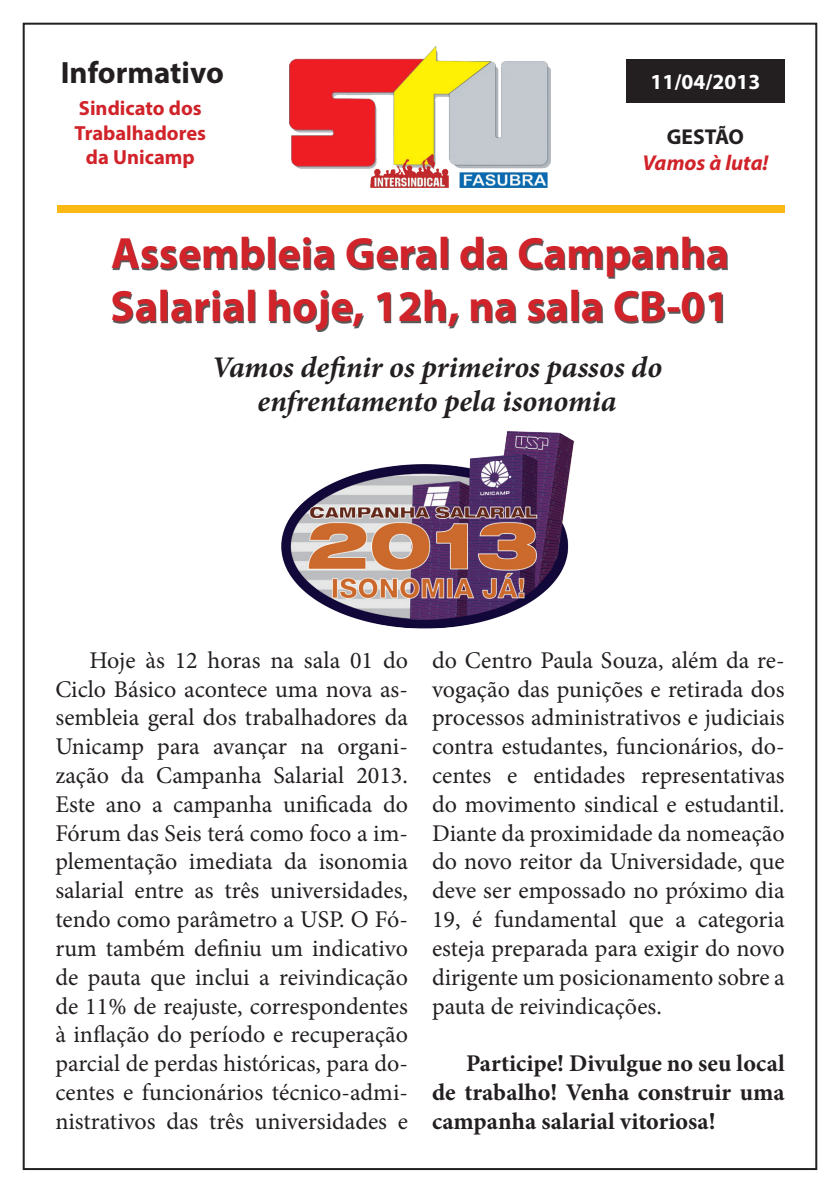
<style>
.page{position:relative;width:840px;height:1191px;background:#fff}
.page>*{position:absolute;margin:0;border:0;box-sizing:border-box;transform-origin:0 0}
.t1{font:700 44px/52.8px "Myriad Pro";color:#d1232a}
.t2{font:700 30.8px "Myriad Pro";color:#231f20}
.t3{font:italic 700 30px "Minion Pro";letter-spacing:-.005em;color:#231f20}
.t4{font:24px/28.8px "Minion Pro";color:#231f20;text-align:justify}
.t5{font:700 24px/28.8px "Minion Pro";color:#231f20;text-align:justify}
.t6{font:italic 700 21.6px "Myriad Pro";color:#d1232a}
.t7{font:700 21.6px "Myriad Pro";color:#fff}
.t8{font:700 21.6px "Myriad Pro";color:#231f20}
.t9{font:700 20.4px/24.6px "Myriad Pro";color:#d1232a}
</style>
<div class="page">
<div style="left:57px;top:205px;width:727px;height:8px;background:#fcb814"></div>
<img style="left:289px;top:46px;width:261px;height:141px">
<div style="left:626px;top:60px;width:158px;height:43px;background:#231f20"></div>
<div style="left:113px;top:238px;width:614px;height:93px;background:#231f20;opacity:.75"></div>
<img style="left:281px;top:431px;width:293px;height:198px">
<p class="t2" style="left:61px;top:52px;width:164px">Informativo</p>
<p class="t9" style="left:75px;top:95px;width:133px">Sindicato dos<br>Trabalhadores</p>
<p class="t9" style="left:86px;top:144px;width:110px">da Unicamp</p>
<p class="t7" style="left:650px;top:68px;width:111px">11/04/2013</p>
<p class="t8" style="left:666px;top:123px;width:79px">GESTÃO</p>
<p class="t6" style="left:642px;top:149px;width:127px">Vamos à luta!</p>
<p class="t1" style="left:110px;top:226px;width:620px">Assembleia Geral da Campanha<br>Salarial hoje, 12h, na sala CB-01</p>
<p class="t3" style="left:212px;top:346px;width:451px">Vamos definir os primeiros passos do</p>
<p class="t3" style="left:257px;top:380px;width:360px">enfrentamento pela isonomia</p>
<p class="t4" style="left:55px;top:646px;width:354px;text-indent:34px">Hoje às 12 horas na sala 01 do Ciclo Básico acontece uma nova as&shy;sembleia geral dos trabalhadores da Unicamp para avançar na organi&shy;zação da Campanha Salarial 2013.<br>Este ano a campanha unificada do Fórum das Seis terá como foco a im&shy;plementação imediata da isonomia salarial entre as três universidades, tendo como parâmetro a USP. O Fó&shy;rum também definiu um indicativo de pauta que inclui a reivindicação de 11% de reajuste, correspondentes à inflação do período e recuperação parcial de perdas históricas, para do&shy;centes e funcionários técnico-admi&shy;nistrativos das três universidades e</p>
<p class="t4" style="left:432px;top:646px;width:354px">do Centro Paula Souza, além da re&shy;vogação das punições e retirada dos processos administrativos e judiciais contra estudantes, funcionários, do&shy;centes e entidades representativas do movimento sindical e estudantil.<br>Diante da proximidade da nomeação do novo reitor da Universidade, que deve ser empossado no próximo dia 19, é fundamental que a categoria esteja preparada para exigir do novo dirigente um posicionamento sobre a pauta de reivindicações.</p>
<p class="t5" style="left:432px;top:1048px;width:354px;text-indent:34px">Participe! Divulgue no seu local de trabalho! Venha construir uma campanha salarial vitoriosa!</p>
</div>
